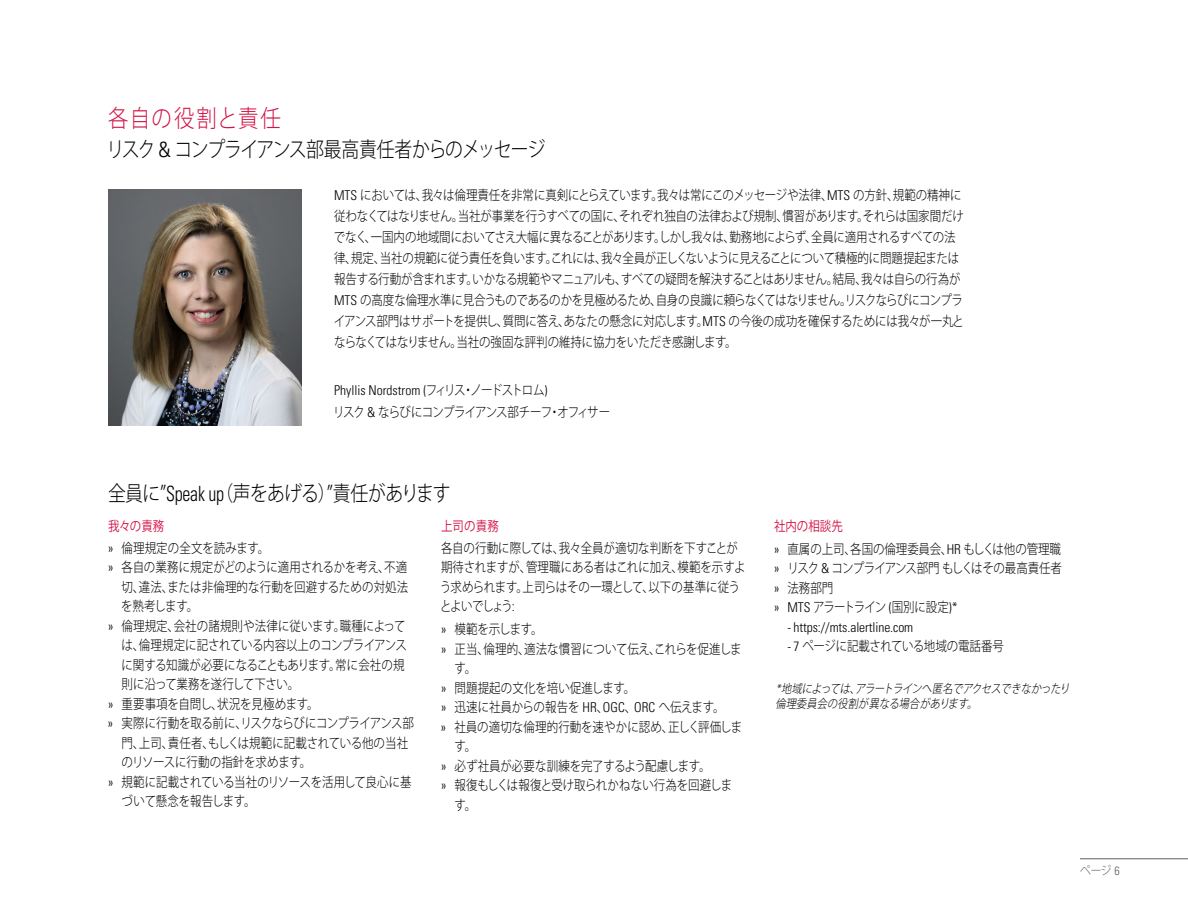
<style>
.page{position:relative;width:1188px;height:918px;background:#fff}
.page>*{position:absolute;margin:0;border:0;box-sizing:border-box;transform-origin:0 0}
.t1{font:300 24px "Koz Go Pro";letter-spacing:.07em;color:#d31245;scale:.85 1}
.t2{font:300 21px "Koz Go Pro";letter-spacing:-.07em;color:#000;scale:.85 1}
.t3{font:300 21px "Koz Go Pro";letter-spacing:-.03em;color:#000;scale:.85 1}
.t4{font:300 13.5px/21px "Koz Go Pro";letter-spacing:-.015em;color:#000;scale:.85 1}
.t5{font:300 13.5px/21.9px "Koz Go Pro";letter-spacing:.01em;color:#000;scale:.85 1}
.t6{font:300 condensed 13.5px "Univers";letter-spacing:-.005em;color:#000}
.t7{font:300 13.5px "Koz Go Pro";letter-spacing:.005em;color:#000;scale:.85 1}
.t8{font:300 13.5px/19.5px "Koz Go Pro";letter-spacing:-.055em;color:#000;scale:.85 1}
.t9{font:300 13.5px "Koz Go Pro";letter-spacing:-.045em;color:#000;scale:.85 1}
.t10{font:300 13.5px "Koz Go Pro";letter-spacing:-.07em;color:#000;scale:.85 1}
.t11{font:13.5px "Koz Go Pro";letter-spacing:.01em;color:#d31245;scale:.85 1}
.t12{font:italic 300 12px/15px "Koz Go Pro";color:#000;scale:.85 1}
.t13{font:300 12px "Koz Go Pro";color:#5f6062;scale:.9 1}
.s1{font-family:"Univers";font-stretch:condensed}
.s2{font-family:"Koz Go Pro";font-stretch:normal}
.s3{font-weight:400;color:#d31245}
</style>
<div class="page">
<img style="left:108px;top:189px;width:193px;height:236px">
<hr style="left:1080px;top:859px;width:108px;height:1px;background:#5f6062">
<h1 class="t1" style="left:108px;top:103px;width:205px">各自の役割と責任</h1>
<h2 class="t2" style="left:106px;top:136px;width:518px">リスク <span class="s1">&amp;</span> コンプライアンス部最高責任者からのメッセージ</h2>
<p class="t4" style="left:334px;top:184px;width:743px"><span class="s1">MTS</span> においては、我々は倫理責任を非常に真剣にとらえています。我々は常にこのメッセージや法律、<span class="s1">MTS</span> の方針、規範の精神に従わなくてはなりません。当社が事業を行うすべての国に、それぞれ独自の法律および規制、慣習があります。それらは国家間だけでなく、一国内の地域間においてさえ大幅に異なることがあります。しかし我々は、勤務地によらず、全員に適用されるすべての法律、規定、当社の規範に従う責任を負います。これには、我々全員が正しくないように見えることについて積極的に問題提起または報告する行動が含まれます。いかなる規範やマニュアルも、すべての疑問を解決することはありません。結局、我々は自らの行為が<span class="s1">MTS</span> の高度な倫理水準に見合うものであるのかを見極めるため、自身の良識に頼らなくてはなりません。リスクならびにコンプライアンス部門はサポートを提供し、質問に答え、あなたの懸念に対応します。<span class="s1">MTS</span> の今後の成功を確保するためには我々が一丸とならなくてはなりません。当社の強固な評判の維持に協力をいただき感謝します。</p>
<p class="t6" style="left:334px;top:383px;width:215px">Phyllis Nordstrom (<span class="s2">フィリス・ノードストロム</span>)</p>
<p class="t10" style="left:333px;top:403px;width:327px">リスク <span class="s1">&amp;</span> ならびにコンプライアンス部チーフ・オフィサー</p>
<h2 class="t3" style="left:108px;top:480px;width:405px">全員に”<span class="s1">Speak up</span>（声をあげる）”責任があります</h2>
<p class="t5" style="left:108px;top:515px;width:191px"><span class="s3">我々の責務<br></span><span class="s1">»</span> 倫理規定の全文を読みます。</p>
<p class="t4" style="left:108px;top:557px;width:354px"><span class="s1">»</span> 各自の業務に規定がどのように適用されるかを考え、不適</p>
<p class="t5" style="left:122px;top:576px;width:339px">切、違法、または非倫理的な行動を回避するための対処法</p>
<p class="t4" style="left:121px;top:596px;width:92px">を熟考します。</p>
<p class="t5" style="left:108px;top:615px;width:352px"><span class="s1">»</span> 倫理規定、会社の諸規則や法律に従います。職種によって</p>
<p class="t4" style="left:122px;top:635px;width:337px">は、倫理規定に記されている内容以上のコンプライアンス</p>
<p class="t4" style="left:122px;top:654px;width:335px">に関する知識が必要になることもあります。常に会社の規</p>
<p class="t4" style="left:122px;top:674px;width:211px">則に沿って業務を遂行して下さい。</p>
<p class="t4" style="left:108px;top:693px;width:249px"><span class="s1">»</span> 重要事項を自問し、状況を見極めます。</p>
<p class="t9" style="left:108px;top:715px;width:362px"><span class="s1">»</span> 実際に行動を取る前に、リスクならびにコンプライアンス部</p>
<p class="t7" style="left:122px;top:734px;width:339px">門、上司、責任者、もしくは規範に記載されている他の当社</p>
<p class="t4" style="left:122px;top:752px;width:225px">のリソースに行動の指針を求めます。</p>
<p class="t4" style="left:108px;top:771px;width:359px"><span class="s1">»</span> 規範に記載されている当社のリソースを活用して良心に基</p>
<p class="t4" style="left:122px;top:791px;width:159px">づいて懸念を報告します。</p>
<p class="t11" style="left:441px;top:517px;width:70px">上司の責務</p>
<p class="t4" style="left:440px;top:538px;width:361px;line-height:19.5px">各自の行動に際しては、我々全員が適切な判断を下すことが期待されますが、管理職にある者はこれに加え、模範を示すよう求められます。上司らはその一環として、以下の基準に従うとよいでしょう<span class="s1">:</span></p>
<p class="t4" style="left:441px;top:619px;width:121px"><span class="s1">»</span> 模範を示します。</p>
<p class="t7" style="left:441px;top:640px;width:355px"><span class="s1">»</span> 正当、倫理的、適法な慣習について伝え、これらを促進しま</p>
<p class="t4" style="left:454px;top:658px;width:27px">す。</p>
<p class="t5" style="left:441px;top:677px;width:230px"><span class="s1">»</span> 問題提起の文化を培い促進します。</p>
<p class="t4" style="left:441px;top:697px;width:335px"><span class="s1">»</span> 迅速に社員からの報告を <span class="s1">HR</span>、<span class="s1">OGC</span>、<span class="s1">ORC</span> へ伝えます。</p>
<p class="t5" style="left:441px;top:716px;width:356px"><span class="s1">»</span> 社員の適切な倫理的行動を速やかに認め、正しく評価しま</p>
<p class="t4" style="left:454px;top:736px;width:27px">す。</p>
<p class="t4" style="left:441px;top:755px;width:319px"><span class="s1">»</span> 必ず社員が必要な訓練を完了するよう配慮します。</p>
<p class="t4" style="left:441px;top:775px;width:344px"><span class="s1">»</span> 報復もしくは報復と受け取られかねない行為を回避しま</p>
<p class="t4" style="left:454px;top:794px;width:27px">す。</p>
<p class="t4" style="left:774px;top:515px;width:339px;line-height:23px"><span class="s3">社内の相談先<br></span><span class="s1">»</span> 直属の上司、各国の倫理委員会、<span class="s1">HR</span> もしくは他の管理職</p>
<p class="t8" style="left:774px;top:559px;width:340px"><span class="s1">»</span> リスク <span class="s1">&amp;</span> コンプライアンス部門もしくはその最高責任者<span class="s1">»</span> 法務部門<br><span class="s1">» MTS</span> アラートライン <span class="s1">(</span>国別に設定<span class="s1">)*</span></p>
<p class="t6" style="left:788px;top:619px;width:127px">- https://mts.alertline.com</p>
<p class="t4" style="left:788px;top:636px;width:256px"><span class="s1">- 7</span> ページに記載されている地域の電話番号</p>
<p class="t12" style="left:775px;top:681px;width:351px"><span class="s1">*</span>地域によっては、アラートラインへ匿名でアクセスできなかったり倫理委員会の役割が異なる場合があります。</p>
<p class="t13" style="left:1080px;top:862px;width:46px">ページ <span class="s1">6</span></p>
</div>
